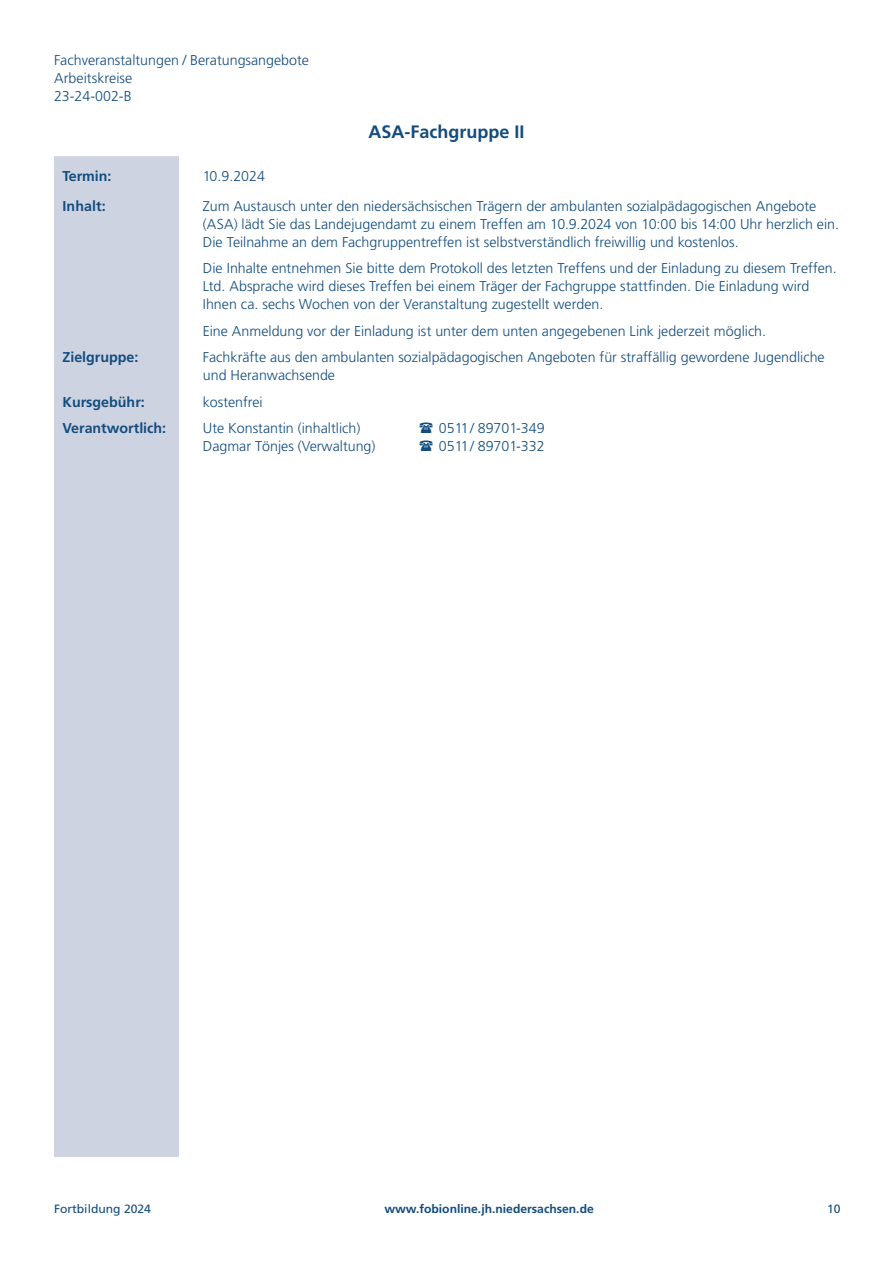
<style>
.page{position:relative;width:893px;height:1263px;background:#fff}
.page>*{position:absolute;margin:0;border:0;box-sizing:border-box;transform-origin:0 0}
.Thema{font:700 18px "Frutiger";color:#134d7e}
.Inhalt{font:300 14.25px/18px "Frutiger";color:#134d7e}
.Zielgruppe{font:300 14.25px/18px "Frutiger";color:#134d7e}
.Verantwortlich{font:300 14.25px "Frutiger";color:#134d7e}
.Kapitel{font:300 14.25px "Frutiger";color:#134d7e}
.Verantwortlich-2{font:700 14.25px "Frutiger";color:#134d7e}
.Kategorie{font:300 14.25px "Frutiger";color:#134d7e}
.Kurs-Nr{font:300 14.25px "Frutiger";color:#134d7e}
.Zielgruppe-2{font:700 14.25px "Frutiger";color:#134d7e}
.Kursgebühr{font:700 14.25px "Frutiger";color:#134d7e}
.Kursgebühr-2{font:300 14.25px "Frutiger";color:#134d7e}
.Termin{font:300 14.25px "Frutiger";color:#134d7e}
.Termin-2{font:700 14.25px "Frutiger";color:#134d7e}
.Inhalt-2{font:700 14.25px "Frutiger";letter-spacing:.005em;color:#134d7e}
.t1{font:700 12px "Frutiger";color:#134d7e}
.t2{font:12px "Frutiger";color:#134d7e}
</style>
<div class="page">
<div style="left:54px;top:147px;width:125px;height:1010px;background:#ced3e1"></div>
<div style="left:54px;top:108px;width:785px;height:48px;background:#fff"></div>
<p class="Kapitel" style="left:54px;top:52px;width:256px">Fachveranstaltungen / Beratungsangebote</p>
<p class="Kategorie" style="left:54px;top:70px;width:80px">Arbeitskreise</p>
<p class="Kurs-Nr" style="left:54px;top:88px;width:79px">23-24-002-B</p>
<p class="Thema" style="left:368px;top:121px;width:158px">ASA-Fachgruppe II</p>
<p class="Termin-2" style="left:63px;top:168px;width:51px">Termin:</p>
<p class="Termin" style="left:203px;top:168px;width:64px">10.9.2024</p>
<p class="Inhalt-2" style="left:63px;top:197px;width:45px">Inhalt:</p>
<p class="Inhalt" style="left:203px;top:197px;width:638px">Zum Austausch unter den niedersächsischen Trägern der ambulanten sozialpädagogischen Angebote (ASA) lädt Sie das Landejugendamt zu einem Treffen am 10.9.2024 von 10:00 bis 14:00 Uhr herzlich ein.<br>Die Teilnahme an dem Fachgruppentreffen ist selbstverständlich freiwillig und kostenlos.</p>
<p class="Inhalt" style="left:203px;top:259px;width:635px">Die Inhalte entnehmen Sie bitte dem Protokoll des letzten Treffens und der Einladung zu diesem Treffen.<br>Ltd. Absprache wird dieses Treffen bei einem Träger der Fachgruppe stattfinden. Die Einladung wird<br>Ihnen ca. sechs Wochen von der Veranstaltung zugestellt werden.</p>
<p class="Inhalt" style="left:203px;top:322px;width:565px">Eine Anmeldung vor der Einladung ist unter dem unten angegebenen Link jederzeit möglich.</p>
<p class="Zielgruppe-2" style="left:63px;top:349px;width:78px">Zielgruppe:</p>
<p class="Zielgruppe" style="left:203px;top:348px;width:623px">Fachkräfte aus den ambulanten sozialpädagogischen Angeboten für straffällig gewordene Jugendliche und Heranwachsende</p>
<p class="Kursgebühr" style="left:62px;top:393px;width:84px">Kursgebühr:</p>
<p class="Kursgebühr-2" style="left:203px;top:394px;width:61px">kostenfrei</p>
<p class="Verantwortlich-2" style="left:63px;top:420px;width:105px">Verantwortlich:</p>
<p class="Verantwortlich" style="left:203px;top:420px;width:159px">Ute Konstantin (inhaltlich)</p>
<p class="Verantwortlich" style="left:439px;top:420px;width:107px">0511/ 89701-349</p>
<p class="Verantwortlich" style="left:203px;top:438px;width:174px">Dagmar Tönjes (Verwaltung)</p>
<p class="Verantwortlich" style="left:439px;top:438px;width:107px">0511/ 89701-332</p>
<p class="t2" style="left:54px;top:1202px;width:98px">Fortbildung 2024</p>
<p class="t1" style="left:384px;top:1202px;width:211px">www.fobionline.jh.niedersachsen.de</p>
<p class="t2" style="left:827px;top:1202px;width:15px">10</p>
</div>
